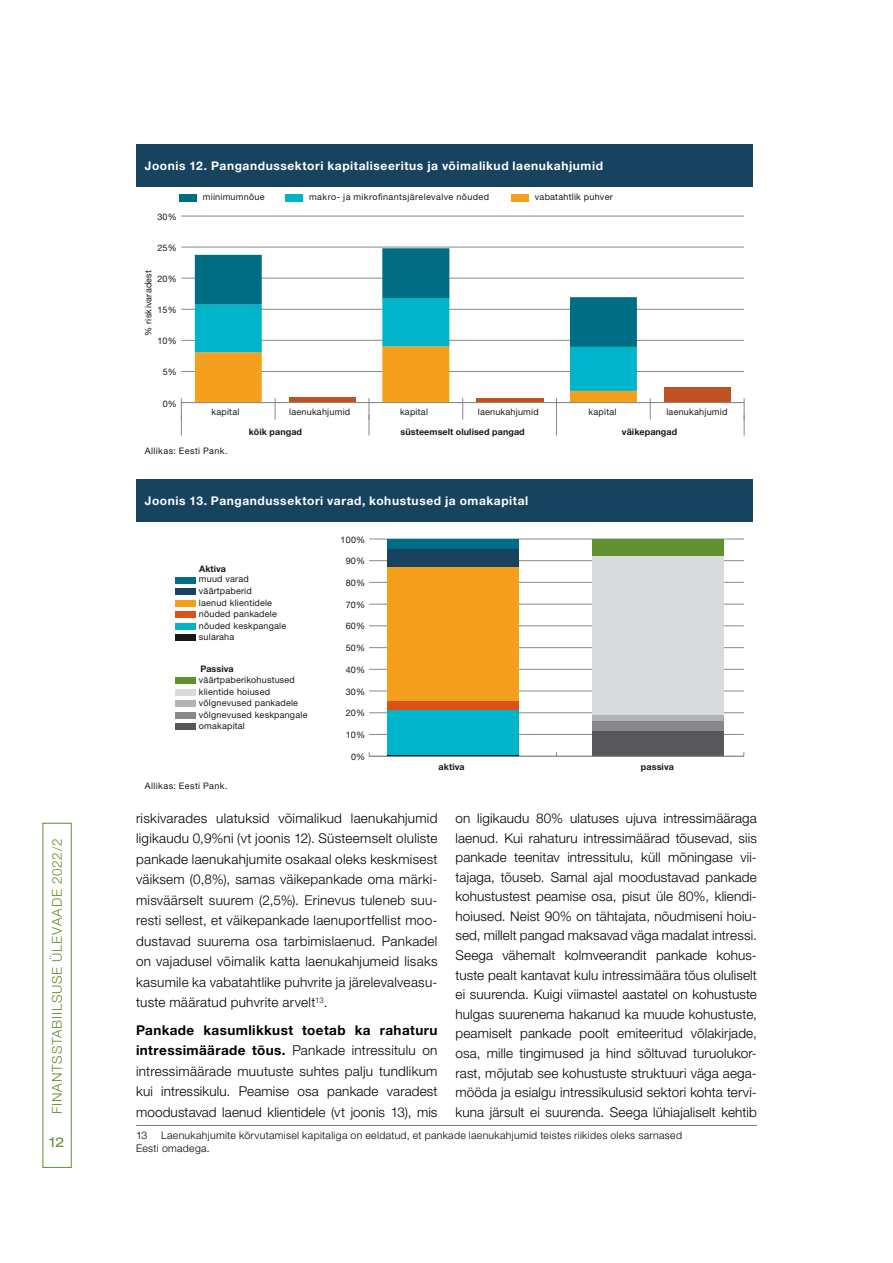
<style>
.page{position:relative;width:893px;height:1263px;background:#fff}
.page>*{position:absolute;margin:0;border:0;box-sizing:border-box;transform-origin:0 0}
.t1{font:300 13.5px/19.6px "Helvetica Neue LT Std";letter-spacing:.01em;color:#000;text-align:justify}
.t2{font:300 13.5px "Helvetica Neue LT Std";letter-spacing:.055em;color:#609030}
.t3{font:expanded 13.5px "Helvetica Neue LT Std";color:#609030}
.t4{font:700 12px "Helvetica Neue LT Std";letter-spacing:.045em;color:#fff}
.Footnote{font:300 10.5px/13.5px "Helvetica Neue LT Std";letter-spacing:.03em;color:#000}
.t5{font:9px "Helvetica Neue LT Std";letter-spacing:.025em;color:#1a171b}
.t6{font:9px "Helvetica Neue LT Std";letter-spacing:.045em;color:#1a171b}
.t7{font:700 9px "Helvetica Neue LT Std";letter-spacing:.005em;color:#1a171b}
.s1{font-weight:700}
</style>
<div class="page">
<div style="left:43px;top:823px;width:29px;height:345px;border:1px solid #609030"></div>
<hr style="left:136px;top:1125px;width:621px;height:1px;background:#757674">
<div style="left:136px;top:145px;width:617px;height:42px;background:#17435f"></div>
<hr style="left:181px;top:216px;width:563px;height:1px;background:#87888a">
<hr style="left:181px;top:247px;width:563px;height:1px;background:#87888a">
<hr style="left:181px;top:278px;width:563px;height:1px;background:#87888a">
<hr style="left:181px;top:309px;width:563px;height:1px;background:#87888a">
<hr style="left:181px;top:340px;width:563px;height:1px;background:#87888a">
<hr style="left:181px;top:371px;width:563px;height:1px;background:#87888a">
<div style="left:664px;top:387px;width:67px;height:16px;background:#be5221"></div>
<hr style="left:181px;top:402px;width:563px;height:1px;background:#87888a">
<svg style="left:650px;top:398px;width:1px;height:21px"></svg>
<svg style="left:744px;top:398px;width:1px;height:37px"></svg>
<svg style="left:195px;top:248px;width:442px;height:187px"></svg>
<svg style="left:181px;top:398px;width:1px;height:37px"></svg>
<div style="left:180px;top:194px;width:17px;height:7px;background:#006d84"></div>
<div style="left:286px;top:194px;width:17px;height:7px;background:#00b4ca"></div>
<div style="left:512px;top:194px;width:17px;height:7px;background:#f4a01d"></div>
<div style="left:136px;top:479px;width:617px;height:43px;background:#17435f"></div>
<hr style="left:369px;top:539px;width:375px;height:1px;background:#87888a">
<hr style="left:369px;top:560px;width:375px;height:1px;background:#87888a">
<hr style="left:369px;top:582px;width:375px;height:1px;background:#87888a">
<hr style="left:369px;top:604px;width:375px;height:1px;background:#87888a">
<hr style="left:369px;top:626px;width:375px;height:1px;background:#87888a">
<hr style="left:369px;top:647px;width:375px;height:1px;background:#87888a">
<hr style="left:369px;top:669px;width:375px;height:1px;background:#87888a">
<hr style="left:369px;top:691px;width:375px;height:1px;background:#87888a">
<hr style="left:369px;top:712px;width:375px;height:1px;background:#87888a">
<hr style="left:369px;top:734px;width:375px;height:1px;background:#87888a">
<div style="left:388px;top:710px;width:131px;height:45px;background:#00b4ca"></div>
<div style="left:388px;top:701px;width:131px;height:9px;background:#db5116"></div>
<div style="left:388px;top:566px;width:131px;height:135px;background:#f4a01d"></div>
<div style="left:388px;top:548px;width:131px;height:18px;background:#17435f"></div>
<div style="left:388px;top:539px;width:131px;height:9px;background:#006d84"></div>
<div style="left:593px;top:731px;width:131px;height:25px;background:#58585a"></div>
<div style="left:593px;top:720px;width:131px;height:11px;background:#87888a"></div>
<div style="left:593px;top:714px;width:131px;height:6px;background:#b1b3b4"></div>
<div style="left:593px;top:556px;width:131px;height:158px;background:#d9dadb"></div>
<div style="left:593px;top:539px;width:131px;height:17px;background:#609030"></div>
<hr style="left:369px;top:756px;width:375px;height:1px;background:#87888a">
<div style="left:175px;top:577px;width:20px;height:6px;background:#006d84"></div>
<div style="left:175px;top:588px;width:20px;height:7px;background:#17435f"></div>
<div style="left:175px;top:600px;width:20px;height:6px;background:#f4a01d"></div>
<div style="left:175px;top:611px;width:20px;height:7px;background:#db5116"></div>
<div style="left:175px;top:623px;width:20px;height:6px;background:#00b4ca"></div>
<div style="left:175px;top:634px;width:20px;height:7px;background:#1a171b"></div>
<div style="left:175px;top:678px;width:20px;height:6px;background:#609030"></div>
<div style="left:175px;top:689px;width:20px;height:6px;background:#d9dadb"></div>
<div style="left:175px;top:701px;width:20px;height:6px;background:#b1b3b4"></div>
<div style="left:175px;top:712px;width:20px;height:6px;background:#87888a"></div>
<div style="left:175px;top:724px;width:20px;height:6px;background:#58585a"></div>
<hr style="left:388px;top:755px;width:131px;height:1px;background:#1a171b">
<p class="t2" style="left:49px;top:1114px;width:276px;rotate:-90deg">FINANTSSTABIILSUSE ÜLEVAADE 2022/2</p>
<p class="t3" style="left:50px;top:1134px;width:16px">12</p>
<p class="t4" style="left:145px;top:159px;width:460px">Joonis 12. Pangandussektori kapitaliseeritus ja võimalikud laenukahjumid</p>
<p class="t5" style="left:157px;top:211px;width:21px">30%</p>
<p class="t5" style="left:157px;top:242px;width:21px">25%</p>
<p class="t5" style="left:143px;top:336px;width:67px;rotate:-90deg">% riskivaradest</p>
<p class="t5" style="left:157px;top:274px;width:21px">20%</p>
<p class="t5" style="left:157px;top:305px;width:21px">15%</p>
<p class="t5" style="left:157px;top:336px;width:21px">10%</p>
<p class="t5" style="left:163px;top:367px;width:16px">5%</p>
<p class="t5" style="left:163px;top:398px;width:16px">0%</p>
<p class="t5" style="left:203px;top:192px;width:63px">miinimumnõue</p>
<p class="t6" style="left:309px;top:192px;width:182px">makro- ja mikrofinantsjärelevalve nõuded</p>
<p class="t5" style="left:535px;top:192px;width:79px">vabatahtlik puhver</p>
<p class="t5" style="left:211px;top:406px;width:29px">kapital</p>
<p class="t5" style="left:289px;top:406px;width:63px">laenukahjumid</p>
<p class="t5" style="left:400px;top:406px;width:29px">kapital</p>
<p class="t5" style="left:478px;top:406px;width:63px">laenukahjumid</p>
<p class="t5" style="left:589px;top:406px;width:29px">kapital</p>
<p class="t5" style="left:666px;top:406px;width:63px">laenukahjumid</p>
<p class="t7" style="left:249px;top:426px;width:55px">kõik pangad</p>
<p class="t7" style="left:401px;top:426px;width:126px">süsteemselt olulised pangad</p>
<p class="t7" style="left:622px;top:426px;width:57px">väikepangad</p>
<p class="t6" style="left:145px;top:445px;width:84px">Allikas: Eesti Pank.</p>
<p class="t4" style="left:145px;top:493px;width:385px">Joonis 13. Pangandussektori varad, kohustused ja omakapital</p>
<p class="t7" style="left:199px;top:563px;width:28px">Aktiva</p>
<p class="t5" style="left:199px;top:574px;width:51px">muud varad</p>
<p class="t5" style="left:199px;top:585px;width:54px">väärtpaberid</p>
<p class="t5" style="left:199px;top:597px;width:75px">laenud klientidele</p>
<p class="t5" style="left:199px;top:608px;width:79px">nõuded pankadele</p>
<p class="t5" style="left:199px;top:620px;width:89px">nõuded keskpangale</p>
<p class="t5" style="left:199px;top:632px;width:37px">sularaha</p>
<p class="t7" style="left:200px;top:663px;width:35px">Passiva</p>
<p class="t5" style="left:199px;top:674px;width:98px">väärtpaberikohustused</p>
<p class="t5" style="left:199px;top:686px;width:73px">klientide hoiused</p>
<p class="t5" style="left:199px;top:698px;width:101px">võlgnevused pankadele</p>
<p class="t5" style="left:199px;top:709px;width:110px">võlgnevused keskpangale</p>
<p class="t5" style="left:199px;top:721px;width:48px">omakapital</p>
<p class="t6" style="left:145px;top:780px;width:84px">Allikas: Eesti Pank.</p>
<p class="t5" style="left:340px;top:534px;width:26px">100%</p>
<p class="t5" style="left:346px;top:556px;width:21px">90%</p>
<p class="t5" style="left:346px;top:577px;width:21px">80%</p>
<p class="t5" style="left:346px;top:599px;width:21px">70%</p>
<p class="t5" style="left:346px;top:621px;width:21px">60%</p>
<p class="t5" style="left:346px;top:643px;width:21px">50%</p>
<p class="t5" style="left:346px;top:664px;width:21px">40%</p>
<p class="t5" style="left:346px;top:686px;width:21px">30%</p>
<p class="t5" style="left:346px;top:708px;width:21px">20%</p>
<p class="t5" style="left:346px;top:729px;width:21px">10%</p>
<p class="t5" style="left:351px;top:751px;width:16px">0%</p>
<p class="t7" style="left:438px;top:761px;width:28px">aktiva</p>
<p class="t7" style="left:641px;top:761px;width:35px">passiva</p>
<p class="t1" style="left:455px;top:808px;width:303px">on ligikaudu 80% ulatuses ujuva intressimääraga laenud. Kui rahaturu intressimäärad tõusevad, siis pankade teenitav intressitulu, küll mõningase vii&shy;tajaga, tõuseb. Samal ajal moodustavad pankade kohustustest peamise osa, pisut üle 80%, kliendi&shy;hoiused. Neist 90% on tähtajata, nõudmiseni hoiu&shy;sed, millelt pangad maksavad väga madalat intressi.<br>Seega vähemalt kolmveerandit pankade kohus&shy;tuste pealt kantavat kulu intressimäära tõus oluliselt ei suurenda. Kuigi viimastel aastatel on kohustuste hulgas suurenema hakanud ka muude kohustuste, peamiselt pankade poolt emiteeritud võlakirjade, osa, mille tingimused ja hind sõltuvad turuolukor&shy;rast, mõjutab see kohustuste struktuuri väga aega&shy;mööda ja esialgu intressikulusid sektori kohta tervi&shy;kuna järsult ei suurenda. Seega lühiajaliselt kehtib</p>
<p class="t1" style="left:136px;top:807px;width:303px;line-height:20.5px">riskivarades ulatuksid võimalikud laenukahjumid ligikaudu 0,9%ni (vt joonis 12). Süsteemselt oluliste pankade laenukahjumite osakaal oleks keskmisest väiksem (0,8%), samas väikepankade oma märki&shy;misväärselt suurem (2,5%). Erinevus tuleneb suu&shy;resti sellest, et väikepankade laenuportfellist moo&shy;dustavad suurema osa tarbimislaenud. Pankadel on vajadusel võimalik katta laenukahjumeid lisaks kasumile ka vabatahtlike puhvrite ja järelevalveasu&shy;tuste määratud puhvrite arvelt<sup>13</sup>.</p>
<p class="t1" style="left:136px;top:1019px;width:303px;line-height:20.5px"><span class="s1">Pankade kasumlikkust toetab ka rahaturu intressimäärade tõus.</span> Pankade intressitulu on intressimäärade muutuste suhtes palju tundlikum kui intressikulu. Peamise osa pankade varadest moodustavad laenud klientidele (vt joonis 13), mis</p>
<p class="Footnote" style="left:136px;top:1128px;width:13px">13</p>
<p class="Footnote" style="left:136px;top:1128px;width:547px;text-indent:25px">Laenukahjumite kõrvutamisel kapitaliga on eeldatud, et pankade laenukahjumid teistes riikides oleks sarnased<br>Eesti omadega.</p>
</div>
